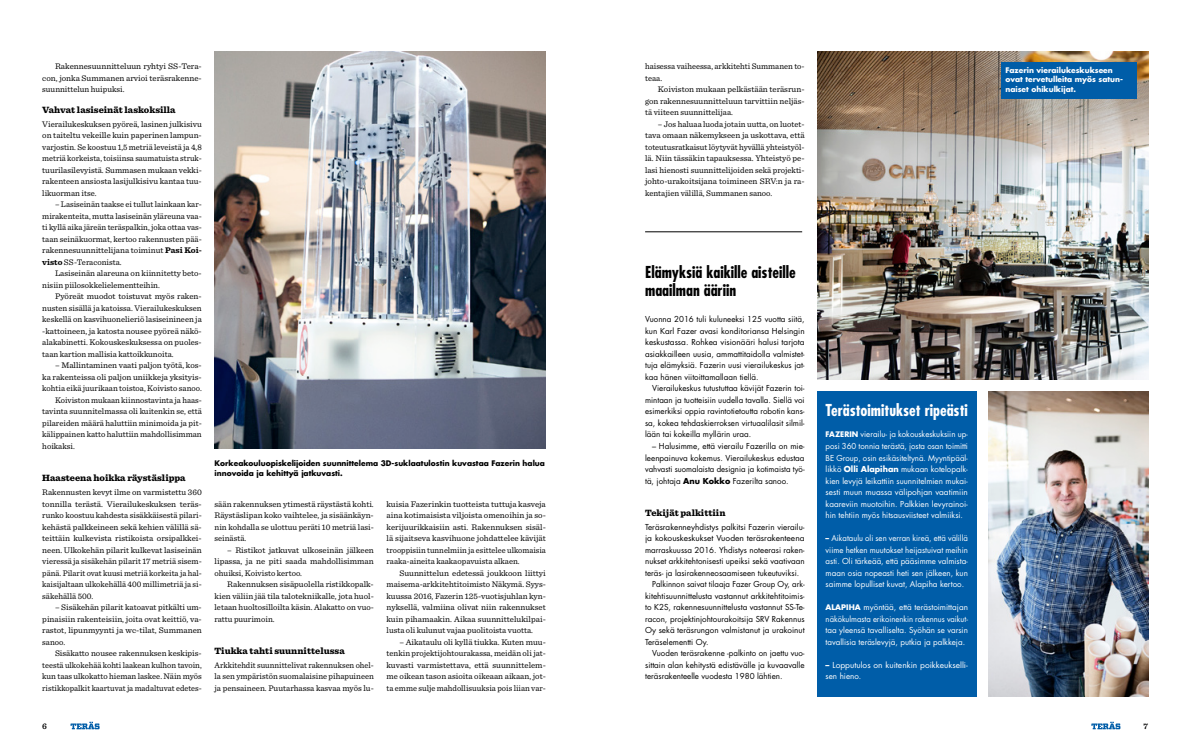
<style>
.page{position:relative;width:1191px;height:752px;background:#fff}
.page>*{position:absolute;margin:0;border:0;box-sizing:border-box;transform-origin:0 0}
.Palstaotsikko_16{font:700 condensed 16px/18px "Futura";color:#000}
.Palstaotsikko_16-2{font:700 condensed 16px "Futura";color:#fff}
.valiotsikko{font:900 9.5px "Sentinel";color:#000}
.Leipis_-_tasa_-_8_5{font:8.5px/11.5px "Sentinel";color:#000;text-align:justify}
.t1{font:600 8.5px "Sentinel";color:#000}
.kainalo_futura_8{font:8px/11.5px "Futura";color:#000;text-align:justify}
.kainalo_futura_8_ei{font:8px/11.5px "Futura";color:#fff;text-align:justify}
.kainalo_futura_8_ei-2{font:8px/11.5px "Futura";color:#000;text-align:justify}
.kainalo_futura_8_ei-3{font:8px/11.5px "Futura";color:#fff;scale:1.05 1}
.kuvateksti{font:700 7.5px/9.5px "Futura";color:#000}
.kuvateksti-2{font:700 7.5px/9.5px "Futura";color:#fff}
.s1{font-weight:700}
.s2{font-weight:700;font-size:7.5px}
</style>
<div class="page">
<div style="left:817px;top:391px;width:159px;height:305px;background:#005da8"></div>
<hr style="left:645px;top:231px;width:157px;height:1px;background:#000">
<img style="left:214px;top:52px;width:332px;height:396px">
<svg style="left:70px;top:721px;width:30px;height:8px"></svg>
<svg style="left:1091px;top:721px;width:29px;height:8px"></svg>
<img style="left:817px;top:52px;width:331px;height:328px">
<img style="left:988px;top:391px;width:160px;height:305px">
<div style="left:1001px;top:62px;width:135px;height:37px;background:#005da8"></div>
<p class="Leipis_-_tasa_-_8_5" style="left:42px;top:60px;width:161px;text-indent:13px">Rakennesuunnitteluun ryhtyi SS-Tera&shy;con, jonka Summanen arvioi teräsrakenne&shy;suunnittelun huipuksi.</p>
<p class="valiotsikko" style="left:42px;top:102px;width:135px">Vahvat lasiseinät laskoksilla</p>
<p class="Leipis_-_tasa_-_8_5" style="left:42px;top:117px;width:161px">Vierailukeskuksen pyöreä, lasinen julkisivu on taiteltu vekeille kuin paperinen lampun&shy;varjostin. Se koostuu 1,5 metriä leveistä ja 4,8 metriä korkeista, toisiinsa saumatuista struk&shy;tuurilasilevyistä. Summasen mukaan vekki&shy;rakenteen ansiosta lasijulkisivu kantaa tuu&shy;likuorman itse.</p>
<p class="Leipis_-_tasa_-_8_5" style="left:42px;top:198px;width:161px;text-indent:13px">– Lasiseinän taakse ei tullut lainkaan kar&shy;mirakenteita, mutta lasiseinän yläreuna vaa&shy;ti kyllä aika järeän teräspalkin, joka ottaa vas&shy;taan seinäkuormat, kertoo rakennusten pää&shy;rakennesuunnittelijana toiminut <span class="s1">Pasi Koi&shy;visto</span> SS-Teraconista.</p>
<p class="Leipis_-_tasa_-_8_5" style="left:42px;top:267px;width:161px;text-indent:13px">Lasiseinän alareuna on kiinnitetty beto&shy;nisiin piilosokkelielementteihin.</p>
<p class="Leipis_-_tasa_-_8_5" style="left:42px;top:290px;width:161px;text-indent:13px">Pyöreät muodot toistuvat myös raken&shy;nusten sisällä ja katoissa. Vierailukeskuksen keskellä on kasvihuonelieriö lasiseinineen ja -kattoineen, ja katosta nousee pyöreä näkö&shy;alakabinetti. Kokouskeskuksessa on puoles&shy;taan kartion mallisia kattoikkunoita.</p>
<p class="Leipis_-_tasa_-_8_5" style="left:42px;top:359px;width:161px;text-indent:13px">– Mallintaminen vaati paljon työtä, kos&shy;ka rakenteissa oli paljon uniikkeja yksityis&shy;kohtia eikä juurikaan toistoa, Koivisto sanoo.</p>
<p class="Leipis_-_tasa_-_8_5" style="left:42px;top:393px;width:161px;text-indent:13px">Koiviston mukaan kiinnostavinta ja haas&shy;tavinta suunnitelmassa oli kuitenkin se, että pilareiden määrä haluttiin minimoida ja pit&shy;kälippainen katto haluttiin mahdollisimman hoikaksi.</p>
<p class="valiotsikko" style="left:42px;top:470px;width:145px">Haasteena hoikka räystäslippa</p>
<p class="Leipis_-_tasa_-_8_5" style="left:42px;top:485px;width:161px">Rakennusten kevyt ilme on varmistettu 360 tonnilla terästä. Vierailukeskuksen teräs&shy;runko koostuu kahdesta sisäkkäisestä pilari&shy;kehästä palkkeineen sekä kehien välillä sä&shy;teittäin kulkevista ristikoista orsipalkkei&shy;neen. Ulkokehän pilarit kulkevat lasiseinän vieressä ja sisäkehän pilarit 17 metriä sisem&shy;pänä. Pilarit ovat kuusi metriä korkeita ja hal&shy;kaisijaltaan ulkokehällä 400 millimetriä ja si&shy;säkehällä 500.</p>
<p class="Leipis_-_tasa_-_8_5" style="left:42px;top:600px;width:161px;text-indent:13px">– Sisäkehän pilarit katoavat pitkälti um&shy;pinaisiin rakenteisiin, joita ovat keittiö, va&shy;rastot, lipunmyynti ja wc-tilat, Summanen sanoo.</p>
<p class="Leipis_-_tasa_-_8_5" style="left:42px;top:646px;width:161px;text-indent:13px">Sisäkatto nousee rakennuksen keskipis&shy;teestä ulkokehää kohti laakean kulhon tavoin, kun taas ulkokatto hieman laskee. Näin myös ristikkopalkit kaartuvat ja madaltuvat edetes-</p>
<p class="kuvateksti" style="left:214px;top:458px;width:332px">Korkeakouluopiskelijoiden suunnittelema 3D-suklaatulostin kuvastaa Fazerin halua innovoida ja kehittyä jatkuvasti.</p>
<p class="Leipis_-_tasa_-_8_5" style="left:214px;top:497px;width:161px">sään rakennuksen ytimestä räystästä kohti.<br>Räystäslipan koko vaihtelee, ja sisäänkäyn&shy;nin kohdalla se ulottuu peräti 10 metriä lasi&shy;seinästä.</p>
<p class="Leipis_-_tasa_-_8_5" style="left:214px;top:543px;width:161px;text-indent:13px">– Ristikot jatkuvat ulkoseinän jälkeen lipassa, ja ne piti saada mahdollisimman ohuiksi, Koivisto kertoo.</p>
<p class="Leipis_-_tasa_-_8_5" style="left:214px;top:577px;width:161px;text-indent:13px">Rakennuksen sisäpuolella ristikkopalk&shy;kien väliin jää tila talotekniikalle, jota huol&shy;letaan huoltosilloilta käsin. Alakatto on vuo&shy;rattu puurimoin.</p>
<p class="valiotsikko" style="left:214px;top:642px;width:132px">Tiukka tahti suunnittelussa</p>
<p class="Leipis_-_tasa_-_8_5" style="left:214px;top:658px;width:161px">Arkkitehdit suunnittelivat rakennuksen ohel&shy;la sen ympäristön suomalaisine pihapuineen ja pensaineen. Puutarhassa kasvaa myös lu-</p>
<p class="Leipis_-_tasa_-_8_5" style="left:386px;top:497px;width:161px">kuisia Fazerinkin tuotteista tuttuja kasveja aina kotimaisista viljoista omenoihin ja so&shy;kerijuurikkaisiin asti. Rakennuksen sisäl&shy;lä sijaitseva kasvihuone johdattelee kävijät trooppisiin tunnelmiin ja esittelee ulkomaisia raaka-aineita kaakaopavuista alkaen.</p>
<p class="Leipis_-_tasa_-_8_5" style="left:386px;top:566px;width:161px;text-indent:13px">Suunnittelun edetessä joukkoon liittyi maisema-arkkitehtitoimisto Näkymä. Syys&shy;kuussa 2016, Fazerin 125-vuotisjuhlan kyn&shy;nyksellä, valmiina olivat niin rakennukset kuin pihamaakin. Aikaa suunnittelukilpai&shy;lusta oli kulunut vajaa puolitoista vuotta.</p>
<p class="Leipis_-_tasa_-_8_5" style="left:386px;top:635px;width:161px;text-indent:13px">– Aikataulu oli kyllä tiukka. Kuten muu&shy;tenkin projektijohtourakassa, meidän oli jat&shy;kuvasti varmistettava, että suunnittelem&shy;me oikean tason asioita oikeaan aikaan, jot&shy;ta emme sulje mahdollisuuksia pois liian var-</p>
<p class="Leipis_-_tasa_-_8_5" style="left:645px;top:60px;width:161px">haisessa vaiheessa, arkkitehti Summanen to&shy;teaa.</p>
<p class="Leipis_-_tasa_-_8_5" style="left:645px;top:83px;width:161px;text-indent:13px">Koiviston mukaan pelkästään teräsrun&shy;gon rakennesuunnitteluun tarvittiin neljäs&shy;tä viiteen suunnittelijaa.</p>
<p class="Leipis_-_tasa_-_8_5" style="left:645px;top:117px;width:161px;text-indent:13px">– Jos haluaa luoda jotain uutta, on luotet&shy;tava omaan näkemykseen ja uskottava, että toteutusratkaisut löytyvät hyvällä yhteistyöl&shy;lä. Niin tässäkin tapauksessa. Yhteistyö pe&shy;lasi hienosti suunnittelijoiden sekä projekti&shy;johto-urakoitsijana toimineen SRV:n ja ra&shy;kentajien välillä, Summanen sanoo.</p>
<p class="Palstaotsikko_16" style="left:645px;top:263px;width:152px">Elämyksiä kaikille aisteille maailman ääriin</p>
<p class="kainalo_futura_8_ei-2" style="left:645px;top:313px;width:161px">Vuonna 2016 tuli kuluneeksi 125 vuotta siitä, kun Karl Fazer avasi konditoriansa Helsingin keskustassa. Rohkea visionääri halusi tarjota asiakkailleen uusia, ammattitaidolla valmistet&shy;tuja elämyksiä. Fazerin uusi vierailukeskus jat&shy;kaa hänen viitoittamallaan tiellä.</p>
<p class="kainalo_futura_8" style="left:645px;top:382px;width:161px;text-indent:7px">Vierailukeskus tutustuttaa kävijät Fazerin toi&shy;mintaan ja tuotteisiin uudella tavalla. Siellä voi esimerkiksi oppia ravintotietoutta robotin kans&shy;sa, kokea tehdaskierroksen virtuaalilasit silmil&shy;lään tai kokeilla myllärin uraa.</p>
<p class="kainalo_futura_8" style="left:645px;top:440px;width:161px;text-indent:7px">– Halusimme, että vierailu Fazerilla on mie&shy;leenpainuva kokemus. Vierailukeskus edustaa vahvasti suomalaista designia ja kotimaista työ&shy;tä, johtaja <span class="s1">Anu Kokko</span> Fazerilta sanoo.</p>
<p class="valiotsikko" style="left:645px;top:504px;width:82px">Tekijät palkittiin</p>
<p class="kainalo_futura_8_ei-2" style="left:645px;top:520px;width:161px">Teräsrakenneyhdistys palkitsi Fazerin vierailu&shy;ja kokouskeskukset Vuoden teräsrakenteena marraskuussa 2016. Yhdistys noteerasi raken&shy;nukset arkkitehtonisesti upeiksi sekä vaativaan teräs- ja lasirakenneosaamiseen tukeutuviksi.</p>
<p class="kainalo_futura_8" style="left:645px;top:578px;width:161px;text-indent:7px">Palkinnon saivat tilaaja Fazer Group Oy, ark&shy;kitehtisuunnittelusta vastannut arkkitehtitoimis&shy;to K2S, rakennesuunnittelusta vastannut SS-Te&shy;racon, projektinjohtourakoitsija SRV Rakennus Oy sekä teräsrungon valmistanut ja urakoinut Teräselementti Oy.</p>
<p class="kainalo_futura_8" style="left:645px;top:647px;width:161px;text-indent:7px">Vuoden teräsrakenne -palkinto on jaettu vuo&shy;sittain alan kehitystä edistävälle ja kuvaavalle teräsrakenteelle vuodesta 1980 lähtien.</p>
<p class="Palstaotsikko_16-2" style="left:825px;top:399px;width:144px">Terästoimitukset ripeästi</p>
<p class="kainalo_futura_8_ei" style="left:825px;top:428px;width:144px"><span class="s2">FAZERIN</span> vierailu- ja kokouskeskuksiin up&shy;posi 360 tonnia terästä, josta osan toimitti BE Group, osin esikäsiteltynä. Myyntipääl&shy;likkö <span class="s1">Olli Alapihan</span> mukaan kotelopalk&shy;kien levyjä leikattiin suunnitelmien mukai&shy;sesti muun muassa välipohjan vaatimiin kaareviin muotoihin. Palkkien levyrainoi&shy;hin tehtiin myös hitsausviisteet valmiiksi.</p>
<p class="kainalo_futura_8_ei" style="left:825px;top:532px;width:144px"><span class="s2">–</span> Aikataulu oli sen verran kireä, että välillä viime hetken muutokset heijastuivat meihin asti. Oli tärkeää, että pääsimme valmista&shy;maan osia nopeasti heti sen jälkeen, kun saimme lopulliset kuvat, Alapiha kertoo.</p>
<p class="kainalo_futura_8_ei" style="left:825px;top:601px;width:144px"><span class="s2">ALAPIHA</span> myöntää, että terästoimittajan näkökulmasta erikoinenkin rakennus vaikut&shy;taa yleensä tavalliselta. Syöhän se varsin tavallisia teräslevyjä, putkia ja palkkeja.</p>
<p class="kainalo_futura_8_ei-3" style="left:825px;top:658px;width:137px"><span class="s2">–</span> Lopputulos on kuitenkin poikkeukselli&shy;sen hieno.</p>
<p class="kuvateksti-2" style="left:1005px;top:65px;width:119px">Fazerin vierailukeskukseen ovat tervetulleita myös satun&shy;naiset ohikulkijat.</p>
<p class="t1" style="left:42px;top:719px;width:6px">6</p>
<p class="t1" style="left:1143px;top:719px;width:6px">7</p>
</div>
